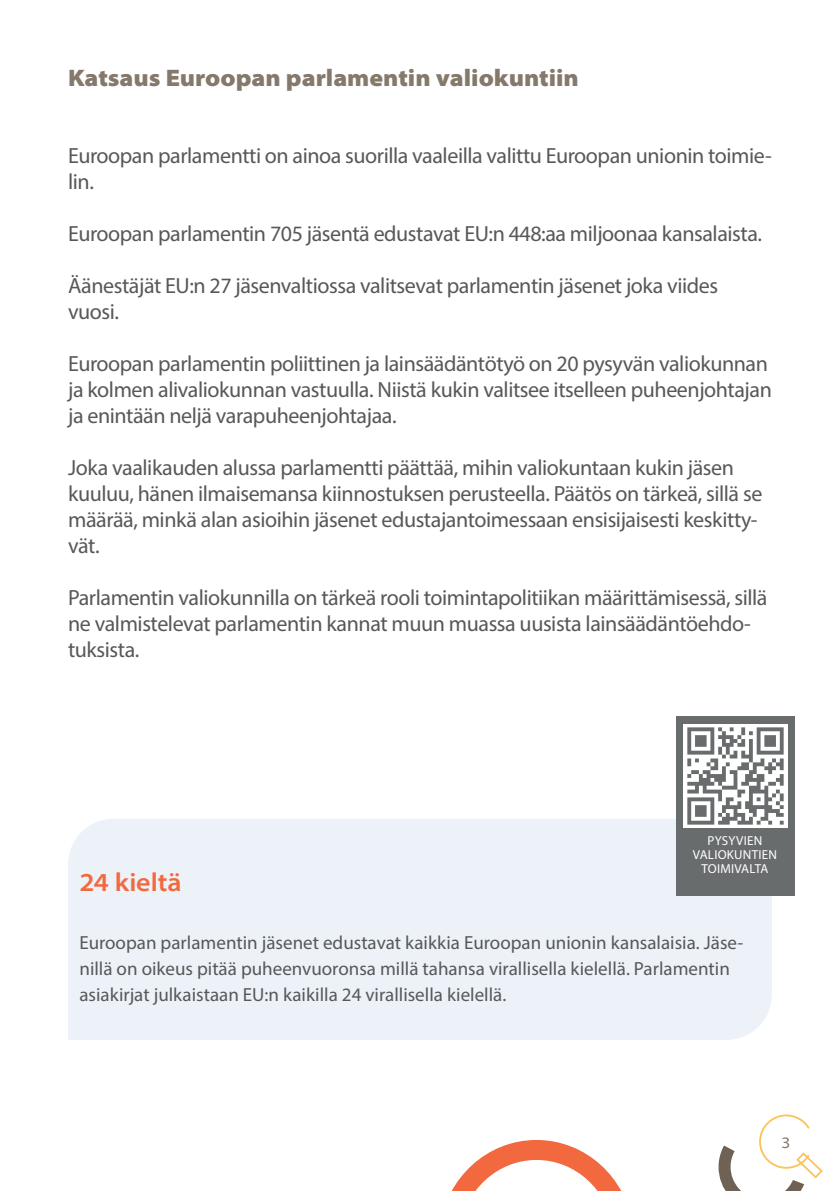
<style>
.page{position:relative;width:840px;height:1191px;background:#fff}
.page>*{position:absolute;margin:0;border:0;box-sizing:border-box;transform-origin:0 0}
.t1{font:600 semi-expanded 26px "Myriad Pro";letter-spacing:-.005em;color:#f2693f}
.t2{font:900 semi-expanded 24px "Myriad Pro";color:#85796c}
.t3{font:22px/26px "Myriad Pro";letter-spacing:-.02em;color:#57585a}
.t4{font:19px/26px "Myriad Pro";color:#57585a}
.t5{font:semi-expanded 16px "Myriad Pro";color:#85796c}
.t6{font:13px/14px "Myriad Pro";letter-spacing:.02em;color:#fff;text-align:center}
</style>
<div class="page">
<div style="left:68px;top:819px;width:703px;height:220px;background:#ecf2f8"></div>
<div style="left:676px;top:717px;width:118px;height:179px;background:#696c6d"></div>
<img style="left:683px;top:724px;width:104px;height:103px">
<svg style="left:718px;top:1114px;width:105px;height:77px"></svg>
<svg style="left:451px;top:1140px;width:171px;height:51px"></svg>
<h4 class="t2" style="left:68px;top:62px;width:512px">Katsaus Euroopan parlamentin valiokuntiin</h4>
<p class="t3" style="left:68px;top:142px;width:704px">Euroopan parlamentti on ainoa suorilla vaaleilla valittu Euroopan unionin toimie&shy;lin.</p>
<p class="t3" style="left:68px;top:220px;width:695px">Euroopan parlamentin 705 jäsentä edustavat EU:n 448:aa miljoonaa kansalaista.</p>
<p class="t3" style="left:68px;top:272px;width:651px">Äänestäjät EU:n 27 jäsenvaltiossa valitsevat parlamentin jäsenet joka viides vuosi.</p>
<p class="t3" style="left:68px;top:350px;width:705px">Euroopan parlamentin poliittinen ja lainsäädäntötyö on 20 pysyvän valiokunnan ja kolmen alivaliokunnan vastuulla. Niistä kukin valitsee itselleen puheenjohtajan ja enintään neljä varapuheenjohtajaa.</p>
<p class="t3" style="left:68px;top:454px;width:695px">Joka vaalikauden alussa parlamentti päättää, mihin valiokuntaan kukin jäsen kuuluu, hänen ilmaisemansa kiinnostuksen perusteella. Päätös on tärkeä, sillä se määrää, minkä alan asioihin jäsenet edustajantoimessaan ensisijaisesti keskitty&shy;vät.</p>
<p class="t3" style="left:68px;top:584px;width:700px">Parlamentin valiokunnilla on tärkeä rooli toimintapolitiikan määrittämisessä, sillä ne valmistelevat parlamentin kannat muun muassa uusista lainsäädäntöehdo&shy;tuksista.</p>
<p class="t1" style="left:79px;top:865px;width:104px">24 kieltä</p>
<p class="t6" style="left:692px;top:834px;width:86px">PYSYVIEN<br>VALIOKUNTIEN<br>TOIMIVALTA</p>
<p class="t4" style="left:79px;top:929px;width:665px">Euroopan parlamentin jäsenet edustavat kaikkia Euroopan unionin kansalaisia. Jäse&shy;nillä on oikeus pitää puheenvuoronsa millä tahansa virallisella kielellä. Parlamentin asiakirjat julkaistaan EU:n kaikilla 24 virallisella kielellä.</p>
<p class="t5" style="left:780px;top:1132px;width:10px">3</p>
</div>
